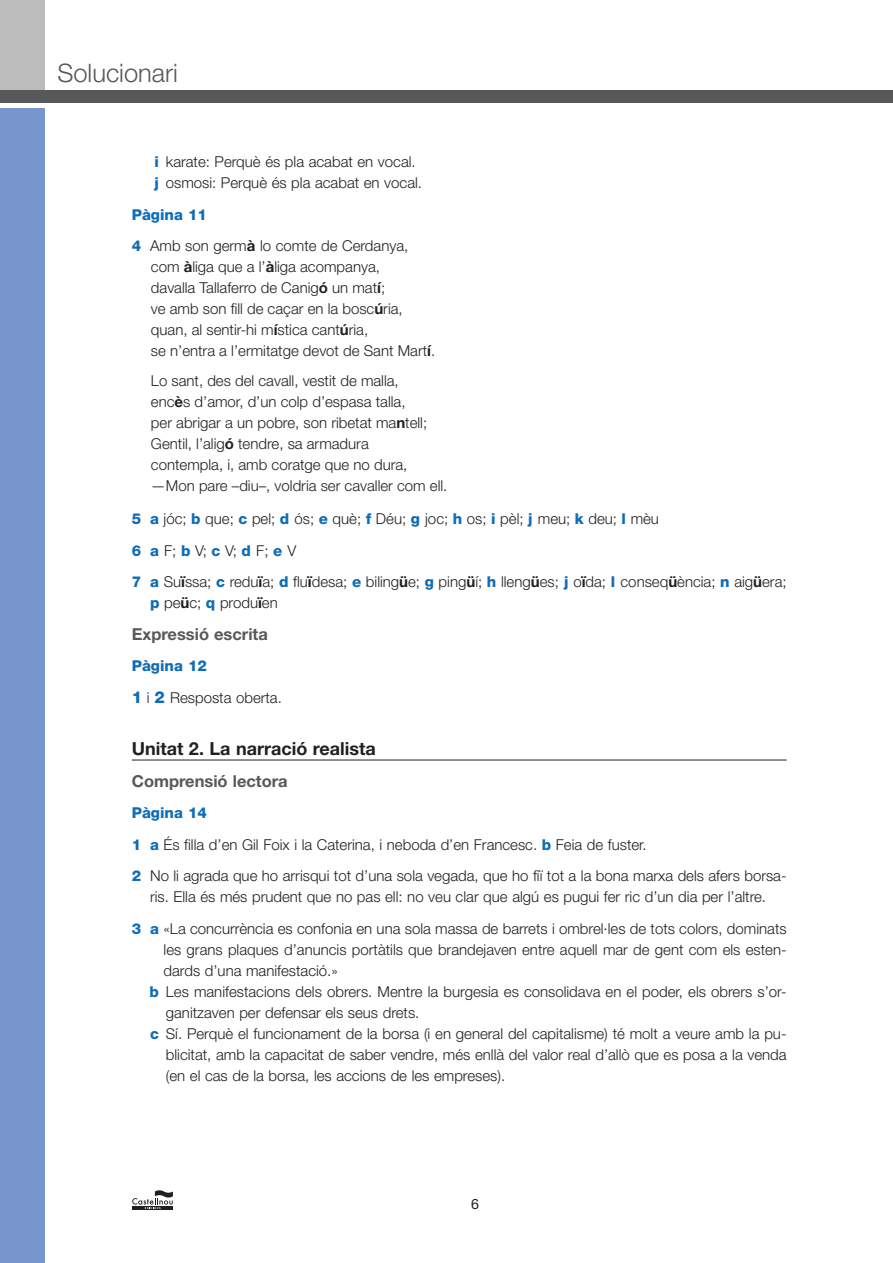
<style>
.page{position:relative;width:893px;height:1263px;background:#fff}
.page>*{position:absolute;margin:0;border:0;box-sizing:border-box;transform-origin:0 0}
.t1{font:300 25.5px "Helvetica Neue LT Std";color:#57585a}
.t2{font:700 18px "Helvetica Neue LT Std";color:#231f20}
.t3{font:700 16.5px "Helvetica Neue LT Std";color:#57585a}
.t4{font:300 15px/21px "Helvetica Neue LT Std";color:#231f20}
.t5{font:14.25px "Helvetica Neue LT Std";color:#231f20}
.s1{font-weight:800;color:#0f6cb6}
.s2{font-weight:700}
.s3{font-weight:800;font-size:16.5px;color:#0f6cb6}
</style>
<div class="page">
<div style="left:0;top:108px;width:45px;height:1155px;background:#7796cd"></div>
<div style="left:0;top:0;width:45px;height:90px;background:#bdbcbc"></div>
<div style="left:0;top:90px;width:893px;height:13px;background:#57585a"></div>
<hr style="left:132px;top:1206px;width:41px;height:4px;background:#231f20">
<svg style="left:132px;top:1190px;width:41px;height:19px"></svg>
<hr style="left:132px;top:760px;width:655px;height:1px;background:#231f20">
<h1 class="t1" style="left:57px;top:57px;width:122px">Solucionari</h1>
<p class="t4" style="left:155px;top:151px;width:269px"><span class="s1">i</span> karate: Perquè és pla acabat en vocal. <span class="s1">j</span> osmosi: Perquè és pla acabat en vocal.</p>
<p class="t4" style="left:132px;top:198px;width:278px;line-height:31.5px"><span class="s1">Pàgina 11<br>4</span> Amb son germ<span class="s2">à</span> lo comte de Cerdanya,</p>
<p class="t4" style="left:151px;top:256px;width:286px">com <span class="s2">à</span>liga que a l’<span class="s2">à</span>liga acompanya,<br>davalla Tallaferro de Canig<span class="s2">ó</span> un mat<span class="s2">í</span>;<br>ve amb son fill de caçar en la bosc<span class="s2">ú</span>ria, quan, al sentir-hi m<span class="s2">í</span>stica cant<span class="s2">ú</span>ria,<br>se n’entra a l’ermitatge devot de Sant Mart<span class="s2">í</span>.</p>
<p class="t4" style="left:151px;top:370px;width:298px">Lo sant, des del cavall, vestit de malla,<br>enc<span class="s2">è</span>s d’amor, d’un colp d’espasa talla,<br>per abrigar a un pobre, son ribetat ma<span class="s2">n</span>tell; Gentil, l’alig<span class="s2">ó</span> tendre, sa armadura<br>contempla, i, amb coratge que no dura, —Mon pare –diu–, voldria ser cavaller com ell.</p>
<p class="t4" style="left:132px;top:503px;width:656px;line-height:31.5px"><span class="s1">5 a</span> jóc; <span class="s1">b</span> que; <span class="s1">c</span> pel; <span class="s1">d</span> ós; <span class="s1">e</span> què; <span class="s1">f</span> Déu; <span class="s1">g</span> joc; <span class="s1">h</span> os; <span class="s1">i</span> pèl; <span class="s1">j</span> meu; <span class="s1">k</span> deu; <span class="s1">l</span> mèu<br><span class="s1">6 a</span> F; <span class="s1">b</span> V; <span class="s1">c</span> V; <span class="s1">d</span> F; <span class="s1">e</span> V<br><span class="s1">7 a</span> Su<span class="s2">ï</span>ssa; <span class="s1">c</span> redu<span class="s2">ï</span>a; <span class="s1">d</span> flu<span class="s2">ï</span>desa; <span class="s1">e</span> biling<span class="s2">ü</span>e; <span class="s1">g</span> ping<span class="s2">ü</span>í; <span class="s1">h</span> lleng<span class="s2">ü</span>es; <span class="s1">j</span> o<span class="s2">ï</span>da; <span class="s1">l</span> conseq<span class="s2">ü</span>ència; <span class="s1">n</span> aig<span class="s2">ü</span>era;</p>
<p class="t4" style="left:150px;top:592px;width:129px"><span class="s1">p</span> pe<span class="s2">ü</span>c; <span class="s1">q</span> produ<span class="s2">ï</span>en</p>
<p class="t3" style="left:132px;top:624px;width:138px">Expressió escrita</p>
<p class="t4" style="left:132px;top:650px;width:152px;line-height:31.5px"><span class="s1">Pàgina 12<br></span><span class="s3">1</span> i <span class="s3">2</span> Resposta oberta.</p>
<p class="t2" style="left:132px;top:738px;width:245px">Unitat 2. La narració realista</p>
<p class="t3" style="left:132px;top:771px;width:157px">Comprensió lectora</p>
<p class="t4" style="left:132px;top:797px;width:656px;line-height:31.5px"><span class="s1">Pàgina 14<br>1 a</span> És filla d’en Gil Foix i la Caterina, i neboda d’en Francesc. <span class="s1">b</span> Feia de fuster.<br><span class="s1">2</span> No li agrada que ho arrisqui tot d’una sola vegada, que ho fiï tot a la bona marxa dels afers borsa-</p>
<p class="t4" style="left:132px;top:881px;width:656px;line-height:31.5px;text-align:center">ris. Ella és més prudent que no pas ell: no veu clar que algú es pugui fer ric d’un dia per l’altre.<br><span class="s1">3 a</span> «La concurrència es confonia en una sola massa de barrets i ombrel·les de tots colors, dominats</p>
<p class="t4" style="left:164px;top:939px;width:624px">les grans plaques d’anuncis portàtils que brandejaven entre aquell mar de gent com els esten-</p>
<p class="t4" style="left:164px;top:960px;width:176px">dards d’una manifestació.»</p>
<p class="t4" style="left:150px;top:981px;width:639px"><span class="s1">b</span> Les manifestacions dels obrers. Mentre la burgesia es consolidava en el poder, els obrers s’or-</p>
<p class="t4" style="left:166px;top:1002px;width:255px">ganitzaven per defensar els seus drets.</p>
<p class="t4" style="left:150px;top:1023px;width:638px"><span class="s1">c</span> Sí. Perquè el funcionament de la borsa (i en general del capitalisme) té molt a veure amb la pu-</p>
<p class="t4" style="left:166px;top:1044px;width:622px">blicitat, amb la capacitat de saber vendre, més enllà del valor real d’allò que es posa a la venda</p>
<p class="t4" style="left:166px;top:1065px;width:341px">(en el cas de la borsa, les accions de les empreses).</p>
<p class="t5" style="left:471px;top:1196px;width:9px">6</p>
</div>
